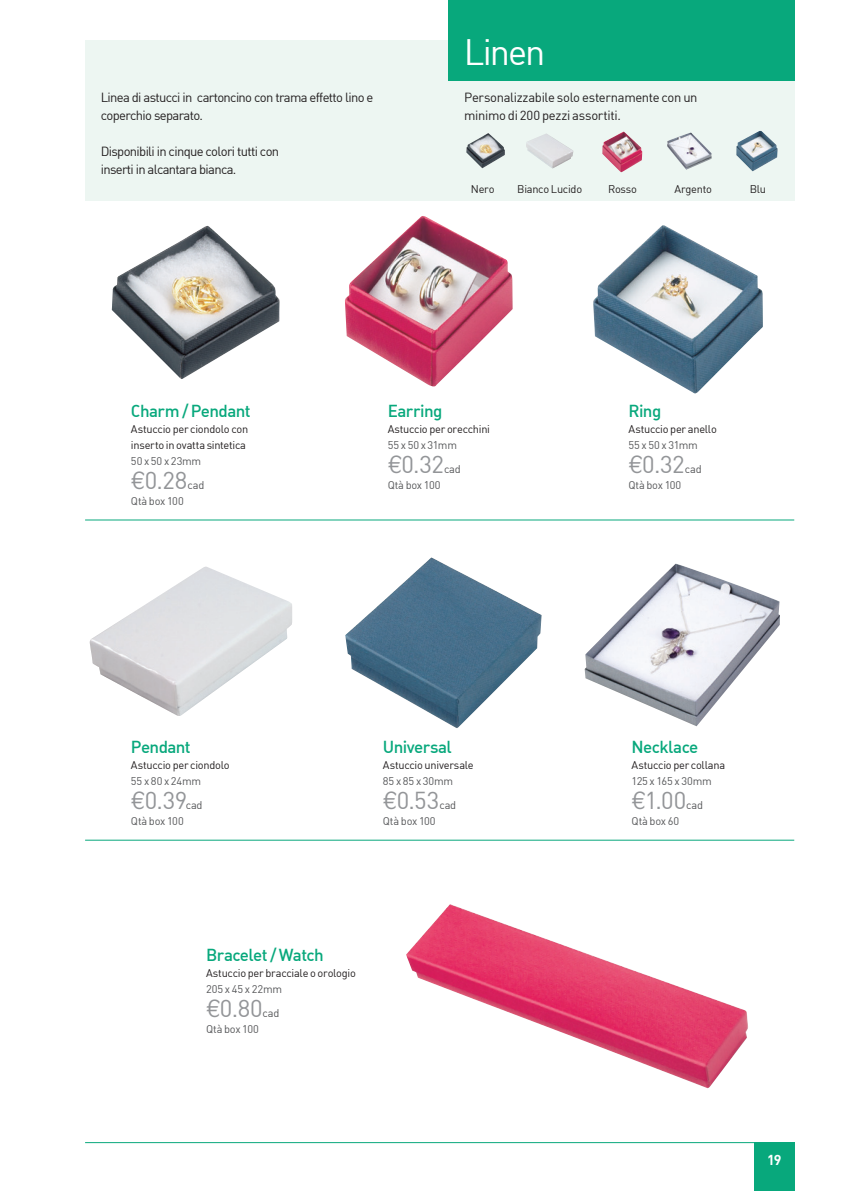
<style>
.page{position:relative;width:851px;height:1191px;background:#fff}
.page>*{position:absolute;margin:0;border:0;box-sizing:border-box;transform-origin:0 0}
.t1{font:36px "DIN";letter-spacing:-.055em;color:#fff}
.t2{font:24px "DIN";letter-spacing:-.01em;color:#939598}
.t3{font:500 17px "DIN Alternate";letter-spacing:-.035em;color:#08a87c}
.t4{font:14.2px "DIN Bold";color:#fff}
.t5{font:13px/18px "DIN";letter-spacing:-.05em;color:#231f20}
.t6{font:13px/18px "DIN";letter-spacing:-.025em;color:#231f20}
.each{font:11px/16px "DIN";letter-spacing:-.025em;color:#231f20}
.t7{font:11px "DIN";letter-spacing:-.015em;color:#57585a}
.s1{color:#57585a}
.s2{font-family:"Trade Gothic LT Std"}
.s3{font-size:11px;color:#57585a}
</style>
<div class="page">
<div style="left:754px;top:1142px;width:40px;height:49px;background:#08a87c"></div>
<hr style="left:85px;top:1142px;width:709px;height:1px;background:#08a87c">
<div style="left:85px;top:40px;width:709px;height:161px;background:#edf6f2"></div>
<div style="left:448px;top:0;width:346px;height:81px;background:#08a87c"></div>
<hr style="left:85px;top:519px;width:709px;height:1px;background:#08a87c">
<hr style="left:85px;top:840px;width:709px;height:1px;background:#08a87c">
<img style="left:345px;top:216px;width:167px;height:170px">
<img style="left:593px;top:225px;width:169px;height:169px">
<img style="left:345px;top:557px;width:196px;height:171px">
<img style="left:112px;top:226px;width:167px;height:153px">
<img style="left:406px;top:904px;width:342px;height:185px">
<img style="left:90px;top:566px;width:202px;height:150px">
<img style="left:584px;top:563px;width:195px;height:163px">
<img style="left:466px;top:133px;width:39px;height:35px">
<img style="left:602px;top:132px;width:40px;height:40px">
<img style="left:736px;top:131px;width:41px;height:40px">
<img style="left:667px;top:133px;width:44px;height:37px">
<img style="left:526px;top:134px;width:47px;height:34px">
<p class="t5" style="left:101px;top:88px;width:274px">Linea di astucci in cartoncino con trama effetto lino e coperchio separato.</p>
<p class="t5" style="left:101px;top:142px;width:180px">Disponibili in cinque colori tutti con inserti in alcantara bianca.</p>
<p class="t1" style="left:463px;top:29px;width:83px">Linen</p>
<p class="t6" style="left:464px;top:88px;width:235px">Personalizzabile solo esternamente con un minimo di 200 pezzi assortiti.</p>
<p class="each" style="left:471px;top:181px;width:25px">Nero</p>
<p class="each" style="left:517px;top:181px;width:66px">Bianco Lucido</p>
<p class="each" style="left:608px;top:181px;width:30px">Rosso</p>
<p class="each" style="left:674px;top:181px;width:39px">Argento</p>
<p class="each" style="left:749px;top:181px;width:18px">Blu</p>
<p class="t3" style="left:131px;top:400px;width:121px">Charm / Pendant</p>
<p class="each" style="left:131px;top:421px;width:119px">Astuccio per ciondolo con inserto in ovatta sintetica<br><span class="s1">50 x 50 x 23mm</span></p>
<p class="t2" style="left:131px;top:465px;width:75px"><span class="s2">€</span>0.28<span class="s3">cad</span></p>
<p class="t7" style="left:131px;top:494px;width:54px">Qtà box 100</p>
<p class="t3" style="left:387px;top:400px;width:56px">Earring</p>
<p class="each" style="left:387px;top:421px;width:104px">Astuccio per orecchini<br><span class="s1">55 x 50 x 31mm</span></p>
<p class="t2" style="left:387px;top:449px;width:75px"><span class="s2">€</span>0.32<span class="s3">cad</span></p>
<p class="t7" style="left:387px;top:478px;width:54px">Qtà box 100</p>
<p class="t3" style="left:628px;top:400px;width:34px">Ring</p>
<p class="each" style="left:628px;top:421px;width:90px">Astuccio per anello<br><span class="s1">55 x 50 x 31mm</span></p>
<p class="t2" style="left:628px;top:449px;width:75px"><span class="s2">€</span>0.32<span class="s3">cad</span></p>
<p class="t7" style="left:628px;top:478px;width:54px">Qtà box 100</p>
<p class="t3" style="left:131px;top:736px;width:61px">Pendant</p>
<p class="each" style="left:131px;top:757px;width:100px">Astuccio per ciondolo<br><span class="s1">55 x 80 x 24mm</span></p>
<p class="t2" style="left:131px;top:785px;width:73px"><span class="s2">€</span>0.39<span class="s3">cad</span></p>
<p class="t7" style="left:131px;top:814px;width:54px">Qtà box 100</p>
<p class="t3" style="left:383px;top:736px;width:70px">Universal</p>
<p class="each" style="left:383px;top:757px;width:92px">Astuccio universale<br><span class="s1">85 x 85 x 30mm</span></p>
<p class="t2" style="left:383px;top:785px;width:75px"><span class="s2">€</span>0.53<span class="s3">cad</span></p>
<p class="t7" style="left:383px;top:814px;width:54px">Qtà box 100</p>
<p class="t3" style="left:206px;top:944px;width:119px">Bracelet / Watch</p>
<p class="each" style="left:206px;top:965px;width:151px">Astuccio per bracciale o orologio<br><span class="s1">205 x 45 x 22mm</span></p>
<p class="t2" style="left:206px;top:993px;width:75px"><span class="s2">€</span>0.80<span class="s3">cad</span></p>
<p class="t7" style="left:206px;top:1022px;width:54px">Qtà box 100</p>
<p class="t3" style="left:631px;top:736px;width:68px">Necklace</p>
<p class="each" style="left:631px;top:757px;width:95px">Astuccio per collana<br><span class="s1">125 x 165 x 30mm</span></p>
<p class="t2" style="left:631px;top:785px;width:73px"><span class="s2">€</span>1.00<span class="s3">cad</span></p>
<p class="t7" style="left:631px;top:814px;width:49px">Qtà box 60</p>
<p class="t4" style="left:766px;top:1150px;width:16px">19</p>
</div>
